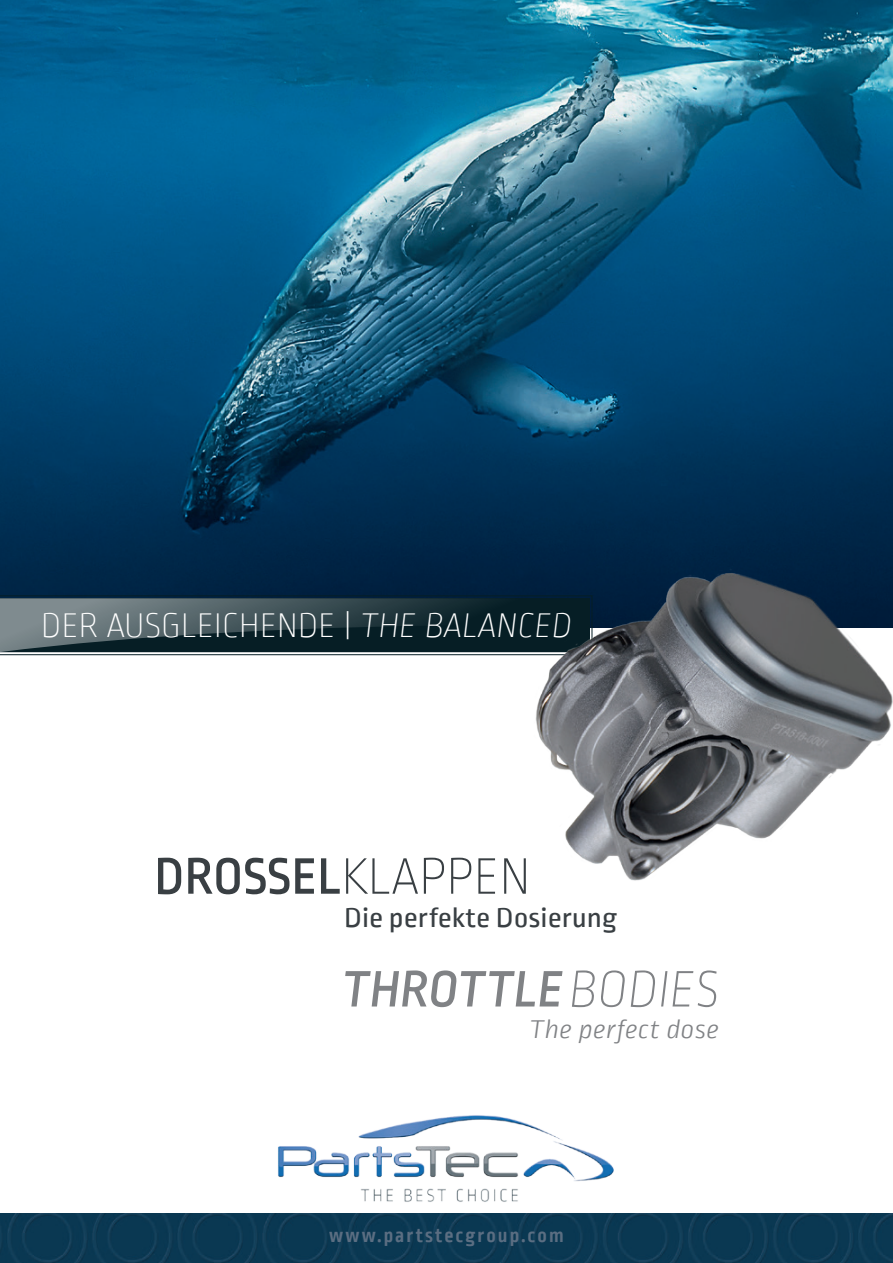
<style>
.page{position:relative;width:893px;height:1263px;background:#fff}
.page>*{position:absolute;margin:0;border:0;box-sizing:border-box;transform-origin:0 0}
.Produktname{font:500 54px "Ropa Sans PTT";letter-spacing:.005em;color:#393f43}
.Produktname_e{font:italic 500 54px "Ropa Sans PTT";letter-spacing:.005em;color:#808285}
.Head_d{font:200 36px "Ropa Sans PTT";letter-spacing:.01em;color:#fff}
.Sub_Titel_d{font:28.5px "Ropa Sans PTT";color:#393f43;scale:1.1 1}
.Sub_Titel_e{font:italic 300 27px "Ropa Sans PTT";color:#808285;scale:1.1 1}
.t1{font:700 21px "Ropa Sans PTT";letter-spacing:.1em;color:#5b6e82}
.s1{font-style:italic}
.s2{font-weight:200}
</style>
<div class="page">
<img style="left:0;top:0;width:893px;height:595px">
<img style="left:522px;top:564px;width:371px;height:317px">
<svg style="left:0;top:595px;width:593px;height:61px;background:#34484e"></svg>
<img style="left:0;top:1213px;width:893px;height:50px">
<img style="left:278px;top:1115px;width:336px;height:87px">
<p class="Head_d" style="left:41px;top:607px;width:532px">DER AUSGLEICHENDE | <span class="s1">THE BALANCED</span></p>
<p class="Produktname" style="left:154px;top:846px;width:377px">DROSSEL<span class="s2">KLAPPEN</span></p>
<p class="Sub_Titel_d" style="left:344px;top:902px;width:250px">Die perfekte Dosierung</p>
<p class="Produktname_e" style="left:342px;top:958px;width:379px">THROTTLE <span class="s2">BODIES</span></p>
<p class="Sub_Titel_e" style="left:529px;top:1015px;width:174px">The perfect dose</p>
<p class="t1" style="left:329px;top:1223px;width:236px">www.partstecgroup.com</p>
</div>
